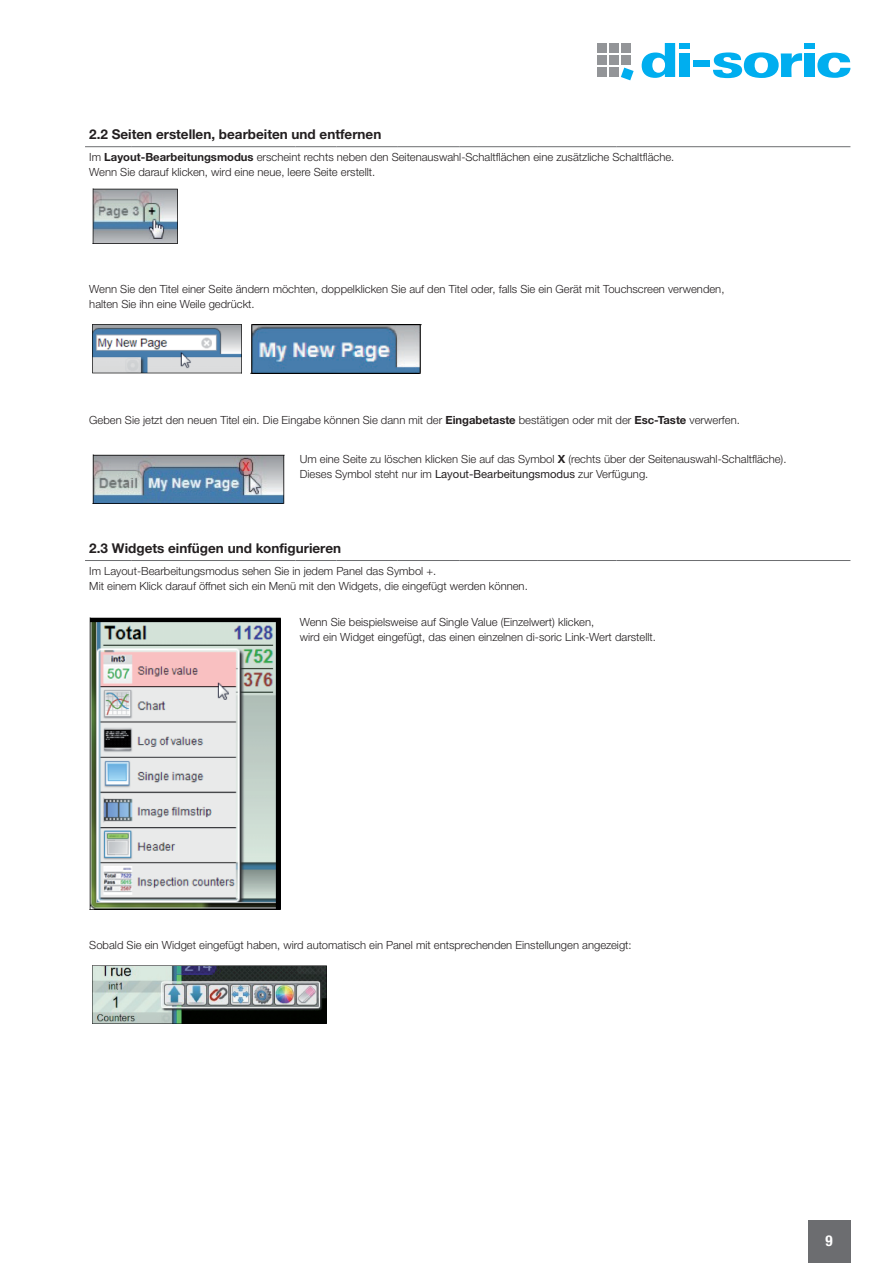
<style>
.page{position:relative;width:893px;height:1263px;background:#fff}
.page>*{position:absolute;margin:0;border:0;box-sizing:border-box;transform-origin:0 0}
.t1{font:700 condensed 15px "Helvetica Neue LTW1 G";color:#fff}
.t2{font:700 13.5px "Helvetica Neue LTW1 G";color:#231f20}
.t3{font:300 11.25px/15px "Helvetica Neue LTW1 G";color:#231f20}
.s1{font-weight:700}
.s2{font-weight:400}
</style>
<div class="page">
<div style="left:808px;top:1220px;width:42px;height:43px;background:#6c6d70"></div>
<div style="left:597px;top:43px;width:10px;height:10px;background:#939598"></div>
<div style="left:609px;top:43px;width:10px;height:10px;background:#939598"></div>
<div style="left:621px;top:43px;width:10px;height:10px;background:#939598"></div>
<div style="left:597px;top:55px;width:10px;height:10px;background:#939598"></div>
<div style="left:609px;top:55px;width:10px;height:10px;background:#939598"></div>
<div style="left:621px;top:55px;width:10px;height:10px;background:#939598"></div>
<div style="left:597px;top:67px;width:10px;height:10px;background:#939598"></div>
<div style="left:609px;top:67px;width:10px;height:10px;background:#939598"></div>
<svg style="left:621px;top:68px;width:13px;height:12px"></svg>
<div style="left:679px;top:43px;width:11px;height:6px;background:#00aeef"></div>
<div style="left:679px;top:54px;width:11px;height:23px;background:#00aeef"></div>
<svg style="left:817px;top:53px;width:33px;height:25px"></svg>
<svg style="left:642px;top:43px;width:33px;height:35px"></svg>
<div style="left:693px;top:60px;width:17px;height:7px;background:#00aeef"></div>
<svg style="left:713px;top:52px;width:89px;height:26px"></svg>
<div style="left:805px;top:43px;width:10px;height:6px;background:#00aeef"></div>
<div style="left:805px;top:54px;width:10px;height:23px;background:#00aeef"></div>
<hr style="left:85px;top:146px;width:47px;height:1px;background:#6c6d70">
<hr style="left:132px;top:146px;width:164px;height:1px;background:#6c6d70">
<hr style="left:296px;top:146px;width:40px;height:1px;background:#6c6d70">
<hr style="left:336px;top:146px;width:62px;height:1px;background:#6c6d70">
<hr style="left:398px;top:146px;width:61px;height:1px;background:#6c6d70">
<hr style="left:459px;top:146px;width:79px;height:1px;background:#6c6d70">
<hr style="left:538px;top:146px;width:79px;height:1px;background:#6c6d70">
<hr style="left:617px;top:146px;width:233px;height:1px;background:#6c6d70">
<hr style="left:85px;top:560px;width:47px;height:1px;background:#6c6d70">
<hr style="left:132px;top:560px;width:164px;height:1px;background:#6c6d70">
<hr style="left:296px;top:560px;width:40px;height:1px;background:#6c6d70">
<hr style="left:336px;top:560px;width:62px;height:1px;background:#6c6d70">
<hr style="left:398px;top:560px;width:61px;height:1px;background:#6c6d70">
<hr style="left:459px;top:560px;width:79px;height:1px;background:#6c6d70">
<hr style="left:538px;top:560px;width:79px;height:1px;background:#6c6d70">
<hr style="left:617px;top:560px;width:233px;height:1px;background:#6c6d70">
<img style="left:93px;top:189px;width:85px;height:54px">
<img style="left:93px;top:324px;width:149px;height:50px">
<img style="left:251px;top:324px;width:171px;height:50px">
<img style="left:93px;top:455px;width:191px;height:48px">
<img style="left:89px;top:618px;width:192px;height:292px">
<img style="left:93px;top:965px;width:234px;height:58px">
<p class="t2" style="left:89px;top:126px;width:294px">2.2 Seiten erstellen, bearbeiten und entfernen</p>
<p class="t3" style="left:89px;top:150px;width:587px">Im <span class="s1">Layout-Bearbeitungsmodus</span> erscheint rechts neben den Seitenauswahl-Schaltflächen eine zusätzliche Schaltfläche.<br>Wenn Sie darauf klicken, wird eine neue, leere Seite erstellt.</p>
<p class="t3" style="left:89px;top:281px;width:637px">Wenn Sie den Titel einer Seite ändern möchten, doppelklicken Sie auf den Titel oder, falls Sie ein Gerät mit Touchscreen verwenden, halten Sie ihn eine Weile gedrückt.</p>
<p class="t3" style="left:89px;top:412px;width:652px">Geben Sie jetzt den neuen Titel ein. Die Eingabe können Sie dann mit der <span class="s1">Eingabetaste</span> bestätigen oder mit der <span class="s1">Esc-Taste</span> verwerfen.</p>
<p class="t3" style="left:300px;top:451px;width:488px">Um eine Seite zu löschen klicken Sie auf das Symbol <span class="s1">X</span> (rechts über der Seitenauswahl-Schaltfläche).<br>Dieses Symbol steht nur im <span class="s2">Layout-Bearbeitungsmodus</span> zur Verfügung.</p>
<p class="t2" style="left:89px;top:539px;width:253px">2.3 Widgets einfügen und konfigurieren</p>
<p class="t3" style="left:89px;top:563px;width:440px">Im Layout-Bearbeitungsmodus sehen Sie in jedem Panel das Symbol +.<br>Mit einem Klick darauf öffnet sich ein Menü mit den Widgets, die eingefügt werden können.</p>
<p class="t3" style="left:300px;top:614px;width:358px">Wenn Sie beispielsweise auf Single Value (Einzelwert) klicken,<br>wird ein Widget eingefügt, das einen einzelnen di-soric Link-Wert darstellt.</p>
<p class="t3" style="left:89px;top:937px;width:544px">Sobald Sie ein Widget eingefügt haben, wird automatisch ein Panel mit entsprechenden Einstellungen angezeigt:</p>
<h1 class="t1" style="left:826px;top:1232px;width:9px">9</h1>
</div>
